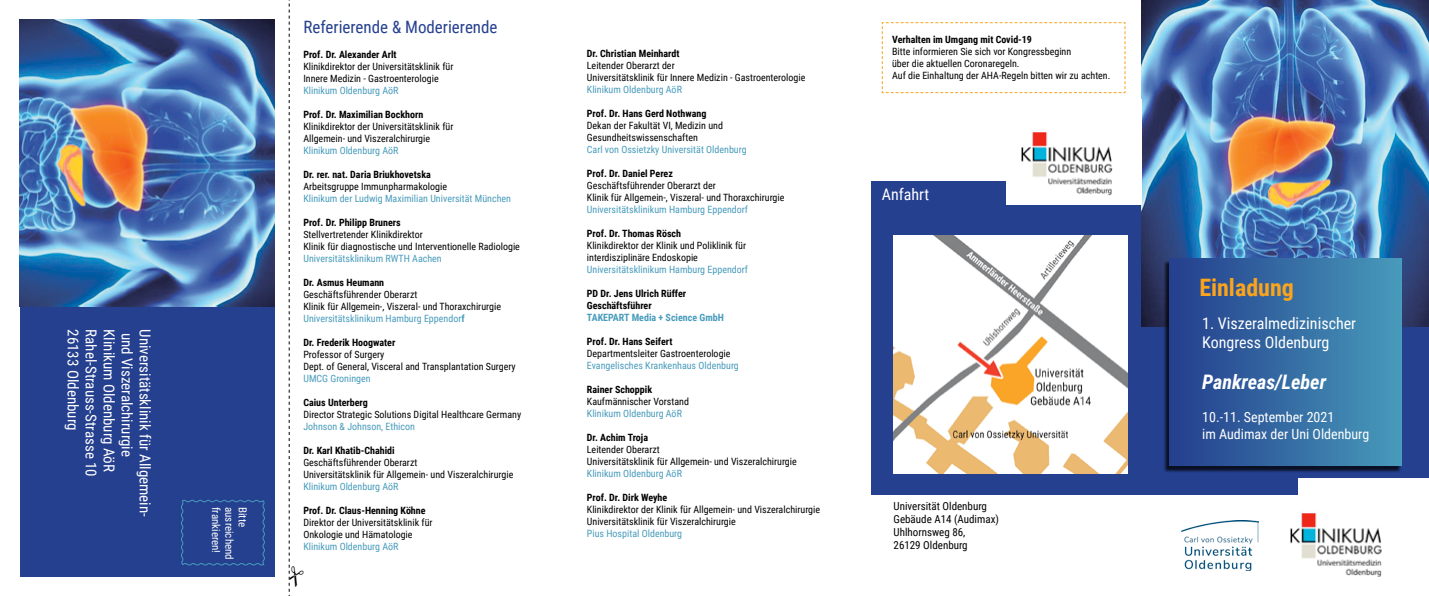
<style>
.page{position:relative;width:1429px;height:596px;background:#fff}
.page>*{position:absolute;margin:0;border:0;box-sizing:border-box;transform-origin:0 0}
.t1{font:700 24px "Roboto Condensed";color:#faa41d}
.t2{font:italic 700 20px "Roboto Condensed";color:#fff}
.t3{font:17px "Roboto Condensed";color:#25408f}
.t4{font:16px/19.2px "Roboto Condensed";color:#fff}
.t5{font:15px "Roboto Condensed";color:#fff}
.t6{font:14px/16.8px "Roboto Condensed";color:#fff}
.t7{font:11px/13.2px "Roboto Condensed";color:#000}
.t8{font:11px "Roboto Condensed";color:#fff}
.t9{font:10px/12px "Roboto Condensed";color:#000}
.t10{font:10px "Roboto Condensed";color:#489cbc}
.t11{font:700 10px/12px "Roboto Condensed";color:#000}
.t12{font:700 10px "Roboto Condensed";color:#489cbc}
.s1{color:#489cbc}
.s2{font-weight:700;color:#489cbc}
</style>
<div class="page">
<div style="left:20px;top:20px;width:255px;height:555px;background:#25408f"></div>
<div style="left:871px;top:181px;width:558px;height:314px;background:#25408f"></div>
<img style="left:1141px;top:0;width:288px;height:326px">
<img style="left:20px;top:20px;width:255px;height:286px">
<svg style="left:181px;top:499px;width:84px;height:66px"></svg>
<div style="left:1006px;top:99px;width:135px;height:105px;background:#fff"></div>
<img style="left:1021px;top:132px;width:92px;height:64px">
<div style="left:1299px;top:478px;width:130px;height:98px;background:#fff"></div>
<img style="left:1290px;top:513px;width:92px;height:64px">
<div style="left:1163px;top:260px;width:238px;height:212px;background:#000;opacity:.75"></div>
<div style="left:1169px;top:258px;width:232px;height:207px;background:linear-gradient(to right,#243d8d,#479aba)"></div>
<img style="left:1181px;top:520px;width:77px;height:50px">
<svg style="left:881px;top:22px;width:245px;height:72px"></svg>
<img style="left:893px;top:235px;width:235px;height:238px">
<svg style="left:289px;top:0;width:1px;height:595px"></svg>
<h3 class="t5" style="left:84px;top:329px;width:103px;rotate:90deg">26133 Oldenburg</h3>
<h3 class="t5" style="left:102px;top:329px;width:149px;rotate:90deg">Rahel-Strauss-Strasse 10</h3>
<h3 class="t5" style="left:120px;top:329px;width:144px;rotate:90deg">Klinikum Oldenburg AöR</h3>
<h3 class="t5" style="left:138px;top:332px;width:126px;rotate:90deg">und Viszeralchirurgie</h3>
<h3 class="t5" style="left:156px;top:329px;width:189px;rotate:90deg">Universitätsklinik für Allgemein-</h3>
<p class="t8" style="left:224px;top:506px;width:48px;rotate:90deg">frankieren!</p>
<p class="t8" style="left:237px;top:506px;width:54px;rotate:90deg">ausreichend</p>
<p class="t8" style="left:250px;top:506px;width:22px;rotate:90deg">Bitte</p>
<h3 class="t3" style="left:303px;top:15px;width:196px">Referierende &amp; Moderierende</h3>
<p class="t11" style="left:303px;top:48px;width:95px">Prof. Dr. Alexander Arlt</p>
<p class="t9" style="left:303px;top:60px;width:151px">Klinikdirektor der Universitätsklinik für<br>Innere Medizin - Gastroenterologie</p>
<p class="t10" style="left:303px;top:83px;width:97px">Klinikum Oldenburg AöR</p>
<p class="t11" style="left:303px;top:108px;width:121px">Prof. Dr. Maximilian Bockhorn</p>
<p class="t9" style="left:303px;top:120px;width:151px">Klinikdirektor der Universitätsklinik für<br>Allgemein- und Viszeralchirurgie</p>
<p class="t10" style="left:303px;top:143px;width:97px">Klinikum Oldenburg AöR</p>
<p class="t11" style="left:303px;top:168px;width:129px">Dr. rer. nat. Daria Briukhovetska</p>
<p class="t9" style="left:303px;top:180px;width:145px">Arbeitsgruppe Immunpharmakologie</p>
<p class="t10" style="left:303px;top:191px;width:209px">Klinikum der Ludwig Maximilian Universität München</p>
<p class="t11" style="left:303px;top:216px;width:99px">Prof. Dr. Philipp Bruners</p>
<p class="t9" style="left:303px;top:228px;width:218px">Stellvertretender Klinikdirektor<br>Klinik für diagnostische und Interventionelle Radiologie</p>
<p class="t10" style="left:303px;top:251px;width:140px">Universitätsklinikum RWTH Aachen</p>
<p class="t11" style="left:303px;top:276px;width:82px">Dr. Asmus Heumann</p>
<p class="t9" style="left:303px;top:288px;width:199px">Geschäftsführender Oberarzt<br>Klinik für Allgemein-, Viszeral- und Thoraxchirurgie<br><span class="s1">Universitätsklinikum Hamburg Eppendor</span><span class="s2">f</span></p>
<p class="t11" style="left:303px;top:336px;width:94px">Dr. Frederik Hoogwater</p>
<p class="t9" style="left:303px;top:348px;width:214px">Professor of Surgery<br>Dept. of General, Visceral and Transplantation Surgery</p>
<p class="t10" style="left:303px;top:371px;width:69px">UMCG Groningen</p>
<p class="t11" style="left:303px;top:396px;width:66px">Caius Unterberg</p>
<p class="t9" style="left:303px;top:408px;width:219px">Director Strategic Solutions Digital Healthcare Germany</p>
<p class="t10" style="left:303px;top:419px;width:113px">Johnson &amp; Johnson, Ethicon</p>
<p class="t11" style="left:303px;top:444px;width:93px">Dr. Karl Khatib-Chahidi</p>
<p class="t9" style="left:303px;top:456px;width:211px">Geschäftsführender Oberarzt<br>Universitätsklinik für Allgemein- und Viszeralchirurgie</p>
<p class="t10" style="left:303px;top:479px;width:97px">Klinikum Oldenburg AöR</p>
<p class="t11" style="left:303px;top:504px;width:124px">Prof. Dr. Claus-Henning Köhne</p>
<p class="t9" style="left:303px;top:516px;width:131px">Direktor der Universitätsklinik für<br>Onkologie und Hämatologie</p>
<p class="t10" style="left:303px;top:539px;width:97px">Klinikum Oldenburg AöR</p>
<p class="t11" style="left:587px;top:47px;width:94px">Dr. Christian Meinhardt</p>
<p class="t9" style="left:587px;top:59px;width:220px">Leitender Oberarzt der<br>Universitätsklinik für Innere Medizin - Gastroenterologie</p>
<p class="t10" style="left:587px;top:82px;width:97px">Klinikum Oldenburg AöR</p>
<p class="t11" style="left:587px;top:107px;width:121px">Prof. Dr. Hans Gerd Nothwang</p>
<p class="t9" style="left:587px;top:119px;width:138px">Dekan der Fakultät VI, Medizin und<br>Gesundheitswissenschaften</p>
<p class="t10" style="left:587px;top:142px;width:161px">Carl von Ossietzky Universität Oldenburg</p>
<p class="t11" style="left:587px;top:167px;width:87px">Prof. Dr. Daniel Perez</p>
<p class="t9" style="left:587px;top:179px;width:199px">Geschäftsführender Oberarzt der<br>Klinik für Allgemein-, Viszeral- und Thoraxchirurgie</p>
<p class="t10" style="left:587px;top:202px;width:163px">Universitätsklinikum Hamburg Eppendorf</p>
<p class="t11" style="left:587px;top:227px;width:96px">Prof. Dr. Thomas Rösch</p>
<p class="t9" style="left:587px;top:239px;width:161px">Klinikdirektor der Klinik und Poliklinik für interdisziplinäre Endoskopie</p>
<p class="t10" style="left:587px;top:262px;width:163px">Universitätsklinikum Hamburg Eppendorf</p>
<p class="t11" style="left:587px;top:287px;width:101px">PD Dr. Jens Ulrich Rüffer<br>Geschäftsführer</p>
<p class="t12" style="left:587px;top:310px;width:138px">TAKEPART Media + Science GmbH</p>
<p class="t11" style="left:587px;top:335px;width:87px">Prof. Dr. Hans Seifert</p>
<p class="t9" style="left:587px;top:347px;width:145px">Departmentsleiter Gastroenterologie</p>
<p class="t10" style="left:587px;top:358px;width:153px">Evangelisches Krankenhaus Oldenburg</p>
<p class="t11" style="left:587px;top:383px;width:67px">Rainer Schoppik</p>
<p class="t9" style="left:587px;top:395px;width:104px">Kaufmännischer Vorstand</p>
<p class="t10" style="left:587px;top:406px;width:97px">Klinikum Oldenburg AöR</p>
<p class="t11" style="left:587px;top:431px;width:63px">Dr. Achim Troja</p>
<p class="t9" style="left:587px;top:443px;width:211px">Leitender Oberarzt<br>Universitätsklinik für Allgemein- und Viszeralchirurgie</p>
<p class="t10" style="left:587px;top:466px;width:97px">Klinikum Oldenburg AöR</p>
<p class="t11" style="left:587px;top:491px;width:82px">Prof. Dr. Dirk Weyhe</p>
<p class="t9" style="left:587px;top:503px;width:235px">Klinikdirektor der Klinik für Allgemein- und Viszeralchirurgie<br>Universitätsklinik für Viszeralchirurgie</p>
<p class="t10" style="left:587px;top:526px;width:97px">Pius Hospital Oldenburg</p>
<p class="t11" style="left:892px;top:33px;width:141px">Verhalten im Umgang mit Covid-19</p>
<p class="t9" style="left:892px;top:45px;width:220px">Bitte informieren Sie sich vor Kongressbeginn<br>über die aktuellen Coronaregeln.<br>Auf die Einhaltung der AHA-Regeln bitten wir zu achten.</p>
<h3 class="t4" style="left:882px;top:184px;width:49px">Anfahrt</h3>
<p class="t7" style="left:893px;top:498px;width:107px">Universität Oldenburg<br>Gebäude A14 (Audimax)<br>Uhlhornsweg 86,<br>26129 Oldenburg</p>
<h1 class="t1" style="left:1199px;top:270px;width:96px">Einladung</h1>
<h3 class="t4" style="left:1202px;top:313px;width:155px">1. Viszeralmedizinischer<br>Kongress Oldenburg</h3>
<h2 class="t2" style="left:1202px;top:368px;width:126px">Pankreas/Leber</h2>
<h3 class="t6" style="left:1202px;top:407px;width:169px">10.-11. September 2021<br>im Audimax der Uni Oldenburg</h3>
</div>
